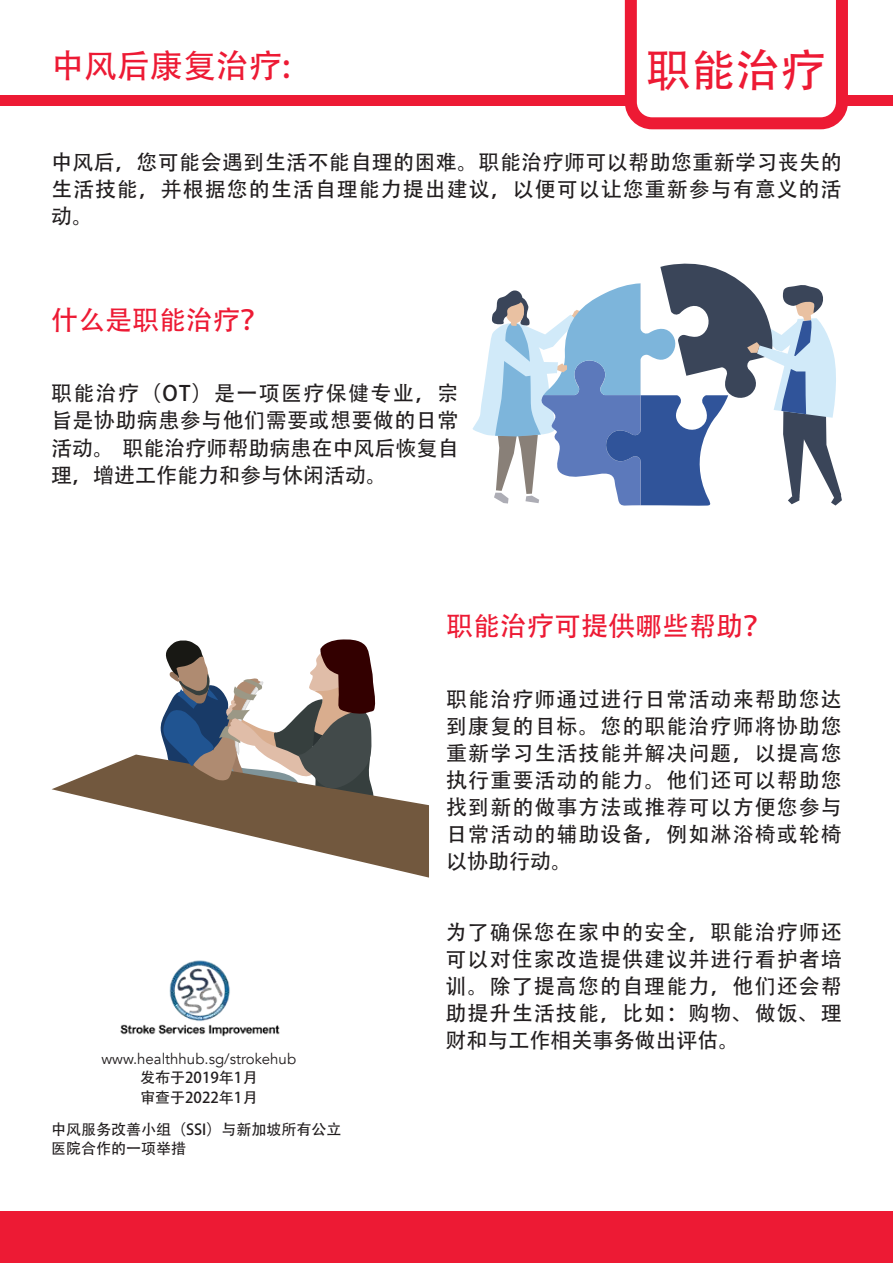
<style>
.page{position:relative;width:893px;height:1263px;background:#fff}
.page>*{position:absolute;margin:0;border:0;box-sizing:border-box;transform-origin:0 0}
.t1{font:45px "Adobe Heiti Std";color:#ed1a34}
.t2{font:33px "Adobe Heiti Std";color:#ed1a34}
.t3{font:27px "Adobe Heiti Std";color:#ed1a34}
.t4{font:21px/27px "Adobe Heiti Std";letter-spacing:.045em;color:#221e1f;text-align:justify}
.t5{font:15px/19.5px "Adobe Heiti Std";color:#221e1f}
.t6{font:15px "Avenir";color:#221e1f}
</style>
<div class="page">
<div style="left:0;top:96px;width:893px;height:10px;background:#ed1a34"></div>
<svg style="left:625px;top:0;width:223px;height:129px"></svg>
<div style="left:0;top:1212px;width:893px;height:51px;background:#ed1a34"></div>
<svg style="left:472px;top:263px;width:370px;height:243px"></svg>
<svg style="left:52px;top:754px;width:377px;height:124px"></svg>
<svg style="left:159px;top:639px;width:217px;height:162px"></svg>
<img style="left:120px;top:960px;width:160px;height:77px">
<h2 class="t2" style="left:51px;top:46px;width:241px">中风后康复治疗:</h2>
<h1 class="t1" style="left:646px;top:44px;width:181px">职能治疗</h1>
<p class="t4" style="left:51px;top:149px;width:792px">中风后，您可能会遇到生活不能自理的困难。职能治疗师可以帮助您重新学习丧失的生活技能，并根据您的生活自理能力提出建议，以便可以让您重新参与有意义的活动。</p>
<p class="t3" style="left:51px;top:304px;width:217px">什么是职能治疗？</p>
<p class="t4" style="left:51px;top:381px;width:409px">职能治疗（OT）是一项医疗保健专业，宗旨是协助病患参与他们需要或想要做的日常活动。 职能治疗师帮助病患在中风后恢复自理，增进工作能力和参与休闲活动。</p>
<p class="t3" style="left:446px;top:610px;width:325px">职能治疗可提供哪些帮助？</p>
<p class="t4" style="left:446px;top:686px;width:397px">职能治疗师通过进行日常活动来帮助您达到康复的目标。您的职能治疗师将协助您重新学习生活技能并解决问题，以提高您执行重要活动的能力。他们还可以帮助您找到新的做事方法或推荐可以方便您参与日常活动的辅助设备，例如淋浴椅或轮椅以协助行动。</p>
<p class="t6" style="left:101px;top:1049px;width:196px">www.healthhub.sg/strokehub</p>
<p class="t5" style="left:140px;top:1068px;width:119px">发布于2019年1月审查于2022年1月</p>
<p class="t5" style="left:51px;top:1120px;width:292px">中风服务改善小组（SSI）与新加坡所有公立医院合作的一项举措</p>
<p class="t4" style="left:445px;top:919px;width:398px">为了确保您在家中的安全，职能治疗师还可以对住家改造提供建议并进行看护者培训。除了提高您的自理能力，他们还会帮助提升生活技能，比如：购物、做饭、理财和与工作相关事务做出评估。</p>
</div>
